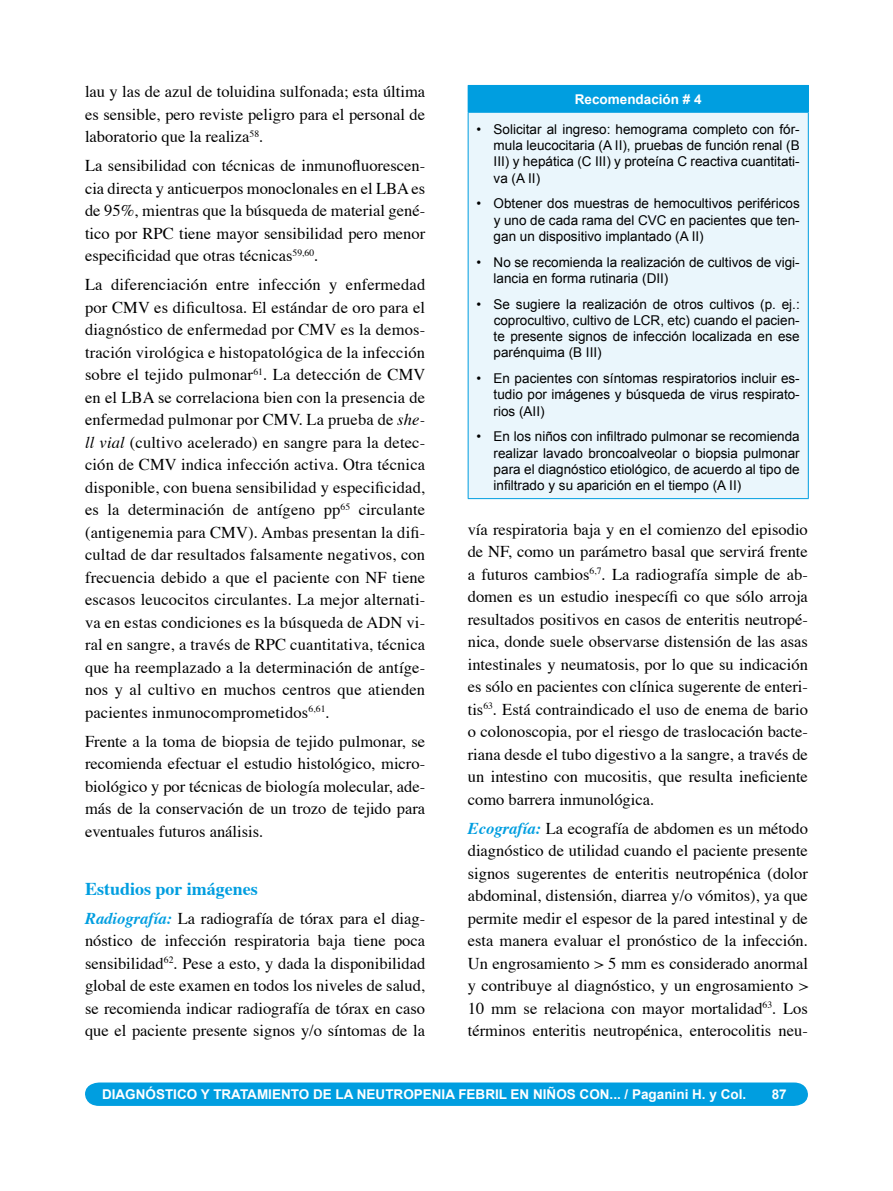
<style>
.page{position:relative;width:893px;height:1191px;background:#fff}
.page>*{position:absolute;margin:0;border:0;box-sizing:border-box;transform-origin:0 0}
.t1{font:700 18px "Times";color:#009ee0}
.t2{font:16.5px/22.5px "Times";color:#000;text-align:justify}
.t3{font:13.5px/16.2px "Arial";color:#000;text-align:justify}
.t4{font:700 13.5px "Arial";color:#fff}
.s1{font-style:italic}
.s2{font-weight:700;font-style:italic;color:#009ee0}
</style>
<div class="page">
<svg style="left:85px;top:1082px;width:723px;height:24px;background:#08a1e0"></svg>
<div style="left:468px;top:85px;width:340px;height:27px;background:#009ee0"></div>
<div style="left:468px;top:112px;width:340px;height:386px;background:#eaf6fc"></div>
<hr style="left:468px;top:85px;width:341px;height:1px;background:#009ee0">
<svg style="left:808px;top:86px;width:1px;height:26px"></svg>
<hr style="left:468px;top:112px;width:341px;height:1px;background:#009ee0">
<hr style="left:468px;top:113px;width:1px;height:385px;background:#009ee0">
<hr style="left:808px;top:113px;width:1px;height:385px;background:#009ee0">
<hr style="left:468px;top:498px;width:341px;height:1px;background:#009ee0">
<p class="t2" style="left:85px;top:79px;width:342px">lau y las de azul de toluidina sulfonada; esta última es sensible, pero reviste peligro para el personal de laboratorio que la realiza<sup>58</sup>.</p>
<p class="t2" style="left:85px;top:153px;width:342px">La sensibilidad con técnicas de inmunofluorescen&shy;cia directa y anticuerpos monoclonales en el LBA es de 95%, mientras que la búsqueda de material gené&shy;tico por RPC tiene mayor sensibilidad pero menor especificidad que otras técnicas<sup>59,60</sup>.</p>
<p class="t2" style="left:85px;top:272px;width:342px">La diferenciación entre infección y enfermedad por CMV es dificultosa. El estándar de oro para el diagnóstico de enfermedad por CMV es la demos&shy;tración virológica e histopatológica de la infección sobre el tejido pulmonar<sup>61</sup>. La detección de CMV en el LBA se correlaciona bien con la presencia de enfermedad pulmonar por CMV. La prueba de <span class="s1">she&shy;ll vial</span> (cultivo acelerado) en sangre para la detec&shy;ción de CMV indica infección activa. Otra técnica disponible, con buena sensibilidad y especificidad, es la determinación de antígeno pp<sup>65</sup> circulante (antigenemia para CMV). Ambas presentan la difi&shy;cultad de dar resultados falsamente negativos, con frecuencia debido a que el paciente con NF tiene escasos leucocitos circulantes. La mejor alternati&shy;va en estas condiciones es la búsqueda de ADN vi&shy;ral en sangre, a través de RPC cuantitativa, técnica que ha reemplazado a la determinación de antíge&shy;nos y al cultivo en muchos centros que atienden pacientes inmunocomprometidos<sup>6,61</sup>.</p>
<p class="t2" style="left:85px;top:728px;width:342px">Frente a la toma de biopsia de tejido pulmonar, se recomienda efectuar el estudio histológico, micro&shy;biológico y por técnicas de biología molecular, ade&shy;más de la conservación de un trozo de tejido para eventuales futuros análisis.</p>
<p class="t1" style="left:85px;top:871px;width:174px">Estudios por imágenes</p>
<p class="t2" style="left:85px;top:905px;width:342px"><span class="s2">Radiografía:</span> La radiografía de tórax para el diag&shy;nóstico de infección respiratoria baja tiene poca sensibilidad<sup>62</sup>. Pese a esto, y dada la disponibilidad global de este examen en todos los niveles de salud, se recomienda indicar radiografía de tórax en caso que el paciente presente signos y/o síntomas de la</p>
<p class="t4" style="left:575px;top:91px;width:128px">RECOMENDACIÓN # 4</p>
<p class="t3" style="left:494px;top:121px;width:308px;text-indent:-17px">• Solicitar al ingreso: hemograma completo con fór&shy;mula leucocitaria (A II), pruebas de función renal (B III) y hepática (C III) y proteína C reactiva cuantitati&shy;va (A II)</p>
<p class="t3" style="left:494px;top:195px;width:308px;text-indent:-17px">• Obtener dos muestras de hemocultivos periféricos y uno de cada rama del CVC en pacientes que ten&shy;gan un dispositivo implantado (A II)</p>
<p class="t3" style="left:494px;top:254px;width:308px;text-indent:-17px">• No se recomienda la realización de cultivos de vigi&shy;lancia en forma rutinaria (DII)</p>
<p class="t3" style="left:494px;top:296px;width:308px;text-indent:-17px">• Se sugiere la realización de otros cultivos (p. ej.: coprocultivo, cultivo de LCR, etc) cuando el pacien&shy;te presente signos de infección localizada en ese parénquima (B III)</p>
<p class="t3" style="left:494px;top:370px;width:308px;text-indent:-17px">• En pacientes con síntomas respiratorios incluir es&shy;tudio por imágenes y búsqueda de virus respirato&shy;rios (AII)</p>
<p class="t3" style="left:494px;top:428px;width:308px;text-indent:-17px">• En los niños con infiltrado pulmonar se recomienda realizar lavado broncoalveolar o biopsia pulmonar para el diagnóstico etiológico, de acuerdo al tipo de infiltrado y su aparición en el tiempo (A II)</p>
<p class="t2" style="left:468px;top:516px;width:342px">vía respiratoria baja y en el comienzo del episodio de NF, como un parámetro basal que servirá frente a futuros cambios<sup>6,7</sup>. La radiografía simple de ab&shy;domen es un estudio inespecífi co que sólo arroja resultados positivos en casos de enteritis neutropé&shy;nica, donde suele observarse distensión de las asas intestinales y neumatosis, por lo que su indicación es sólo en pacientes con clínica sugerente de enteri&shy;tis<sup>63</sup>. Está contraindicado el uso de enema de bario o colonoscopia, por el riesgo de traslocación bacte&shy;riana desde el tubo digestivo a la sangre, a través de un intestino con mucositis, que resulta ineficiente como barrera inmunológica.</p>
<p class="t2" style="left:468px;top:815px;width:342px"><span class="s2">Ecografía:</span> La ecografía de abdomen es un método diagnóstico de utilidad cuando el paciente presente signos sugerentes de enteritis neutropénica (dolor abdominal, distensión, diarrea y/o vómitos), ya que permite medir el espesor de la pared intestinal y de esta manera evaluar el pronóstico de la infección.<br>Un engrosamiento &gt; 5 mm es considerado anormal y contribuye al diagnóstico, y un engrosamiento &gt; 10 mm se relaciona con mayor mortalidad<sup>63</sup>. Los términos enteritis neutropénica, enterocolitis neu-</p>
<p class="t4" style="left:102px;top:1086px;width:19px">DIAGN</p>
<p class="t4" style="left:146px;top:1086px;width:20px">ÓSTICO</p>
<p class="t4" style="left:201px;top:1086px;width:23px">Y TRATAMIENTO</p>
<p class="t4" style="left:313px;top:1086px;width:54px">DELANEUTROPENIA</p>
<p class="t4" style="left:458px;top:1086px;width:18px">FEBRIL</p>
<p class="t4" style="left:511px;top:1086px;width:80px">EN NIÑOS CON</p>
<p class="t4" style="left:610px;top:1086px;width:138px">... / PAGANINI H. Y COL.</p>
<p class="t4" style="left:772px;top:1086px;width:17px">87</p>
</div>
